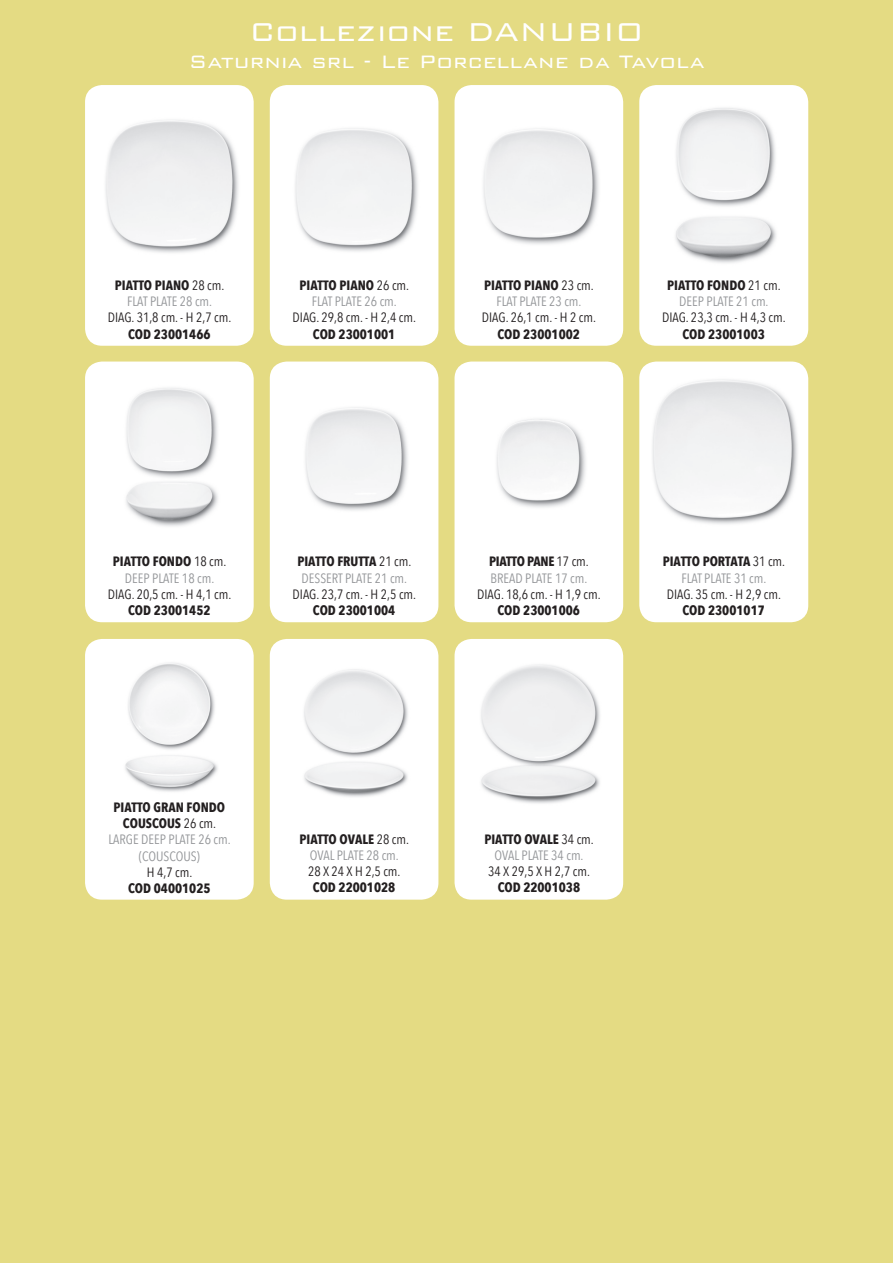
<style>
.page{position:relative;width:893px;height:1263px;background:#e4db83}
.page>*{position:absolute;margin:0;border:0;box-sizing:border-box;transform-origin:0 0}
.t1{font:300 34.5px "Bank Gothic BT";color:#fff}
.t2{font:300 24px "Bank Gothic BT";color:#fff}
.t3{font:13.5px/16.2px "Avenir Next Condensed";color:#939598;text-align:center}
.t4{font:13.5px "Avenir Next Condensed";color:#231f20}
.t5{font:700 13.5px "Avenir Next Condensed";color:#231f20}
.s1{font-weight:700;color:#231f20}
.s2{color:#231f20}
</style>
<div class="page">
<div style="left:85px;top:85px;width:169px;height:261px;background:#fff;border-radius:17px"></div>
<div style="left:85px;top:639px;width:169px;height:261px;background:#fff;border-radius:17px"></div>
<div style="left:85px;top:362px;width:169px;height:260px;background:#fff;border-radius:17px"></div>
<div style="left:270px;top:85px;width:168px;height:261px;background:#fff;border-radius:17px"></div>
<div style="left:270px;top:639px;width:168px;height:261px;background:#fff;border-radius:17px"></div>
<div style="left:270px;top:362px;width:168px;height:260px;background:#fff;border-radius:17px"></div>
<div style="left:455px;top:85px;width:168px;height:261px;background:#fff;border-radius:17px"></div>
<div style="left:455px;top:639px;width:168px;height:261px;background:#fff;border-radius:17px"></div>
<div style="left:455px;top:362px;width:168px;height:260px;background:#fff;border-radius:17px"></div>
<div style="left:639px;top:85px;width:169px;height:261px;background:#fff;border-radius:17px"></div>
<div style="left:639px;top:362px;width:169px;height:260px;background:#fff;border-radius:17px"></div>
<img style="left:105px;top:120px;width:134px;height:133px">
<img style="left:295px;top:128px;width:123px;height:124px">
<img style="left:483px;top:128px;width:116px;height:117px">
<img style="left:675px;top:108px;width:101px;height:155px">
<img style="left:126px;top:388px;width:92px;height:139px">
<img style="left:305px;top:407px;width:103px;height:104px">
<img style="left:496px;top:419px;width:90px;height:89px">
<img style="left:652px;top:379px;width:146px;height:145px">
<img style="left:125px;top:662px;width:93px;height:130px">
<img style="left:304px;top:669px;width:104px;height:128px">
<img style="left:481px;top:664px;width:119px;height:140px">
<h1 class="t1" style="left:249px;top:14px;width:397px">Collezione DANUBIO</h1>
<h2 class="t2" style="left:189px;top:49px;width:517px">Saturnia srl - Le Porcellane da Tavola</h2>
<p class="t3" style="left:115px;top:276px;width:111px"><span class="s1">PIATTO PIANO</span> <span class="s2">28 cm.<br></span>FLAT PLATE 28 cm.</p>
<p class="t4" style="left:108px;top:306px;width:125px">DIAG. 31,8 cm. - H 2,7 cm.</p>
<p class="t5" style="left:128px;top:326px;width:84px">COD 23001466</p>
<p class="t3" style="left:299px;top:276px;width:111px"><span class="s1">PIATTO PIANO</span> <span class="s2">26 cm.<br></span>FLAT PLATE 26 cm.</p>
<p class="t4" style="left:293px;top:306px;width:125px">DIAG. 29,8 cm. - H 2,4 cm.</p>
<p class="t5" style="left:313px;top:326px;width:84px">COD 23001001</p>
<p class="t3" style="left:484px;top:276px;width:111px"><span class="s1">PIATTO PIANO</span> <span class="s2">23 cm.<br></span>FLAT PLATE 23 cm.</p>
<p class="t4" style="left:482px;top:306px;width:116px">DIAG. 26,1 cm. - H 2 cm.</p>
<p class="t5" style="left:498px;top:326px;width:84px">COD 23001002</p>
<p class="t3" style="left:667px;top:276px;width:115px"><span class="s1">PIATTO FONDO</span> <span class="s2">21 cm.<br></span>DEEP PLATE 21 cm.</p>
<p class="t4" style="left:662px;top:306px;width:125px">DIAG. 23,3 cm. - H 4,3 cm.</p>
<p class="t5" style="left:682px;top:326px;width:84px">COD 23001003</p>
<p class="t3" style="left:113px;top:553px;width:115px"><span class="s1">PIATTO FONDO</span> <span class="s2">18 cm.<br></span>DEEP PLATE 18 cm.</p>
<p class="t4" style="left:108px;top:583px;width:125px">DIAG. 20,5 cm. - H 4,1 cm.</p>
<p class="t5" style="left:128px;top:602px;width:84px">COD 23001452</p>
<p class="t3" style="left:297px;top:553px;width:116px"><span class="s1">PIATTO FRUTTA</span> <span class="s2">21 cm.<br></span>DESSERT PLATE 21 cm.</p>
<p class="t4" style="left:293px;top:583px;width:125px">DIAG. 23,7 cm. - H 2,5 cm.</p>
<p class="t5" style="left:313px;top:602px;width:84px">COD 23001004</p>
<p class="t3" style="left:489px;top:553px;width:101px;text-align:left"><span class="s1">PIATTO PANE</span> <span class="s2">17 cm.<br></span>BREAD PLATE 17 cm.</p>
<p class="t4" style="left:477px;top:583px;width:125px">DIAG. 18,6 cm. - H 1,9 cm.</p>
<p class="t5" style="left:498px;top:602px;width:84px">COD 23001006</p>
<p class="t3" style="left:663px;top:553px;width:124px"><span class="s1">PIATTO PORTATA</span> <span class="s2">31 cm.<br></span>FLAT PLATE 31 cm.</p>
<p class="t4" style="left:667px;top:583px;width:116px">DIAG. 35 cm. - H 2,9 cm.</p>
<p class="t5" style="left:682px;top:602px;width:84px">COD 23001017</p>
<p class="t3" style="left:108px;top:798px;width:124px"><span class="s1">PIATTO GRAN FONDO<br>COUSCOUS</span> <span class="s2">26 cm.<br></span>LARGE DEEP PLATE 26 cm. (COUSCOUS)</p>
<p class="t4" style="left:147px;top:860px;width:47px">H 4,7 cm.</p>
<p class="t5" style="left:128px;top:880px;width:84px">COD 04001025</p>
<p class="t3" style="left:300px;top:830px;width:111px"><span class="s1">PIATTO OVALE</span> <span class="s2">28 cm.<br></span>OVAL PLATE 28 cm.</p>
<p class="t4" style="left:308px;top:860px;width:94px">28 X 24 X H 2,5 cm.</p>
<p class="t5" style="left:313px;top:879px;width:84px">COD 22001028</p>
<p class="t3" style="left:484px;top:830px;width:111px"><span class="s1">PIATTO OVALE</span> <span class="s2">34 cm.<br></span>OVAL PLATE 34 cm.</p>
<p class="t4" style="left:488px;top:860px;width:103px">34 X 29,5 X H 2,7 cm.</p>
<p class="t5" style="left:498px;top:879px;width:84px">COD 22001038</p>
</div>
